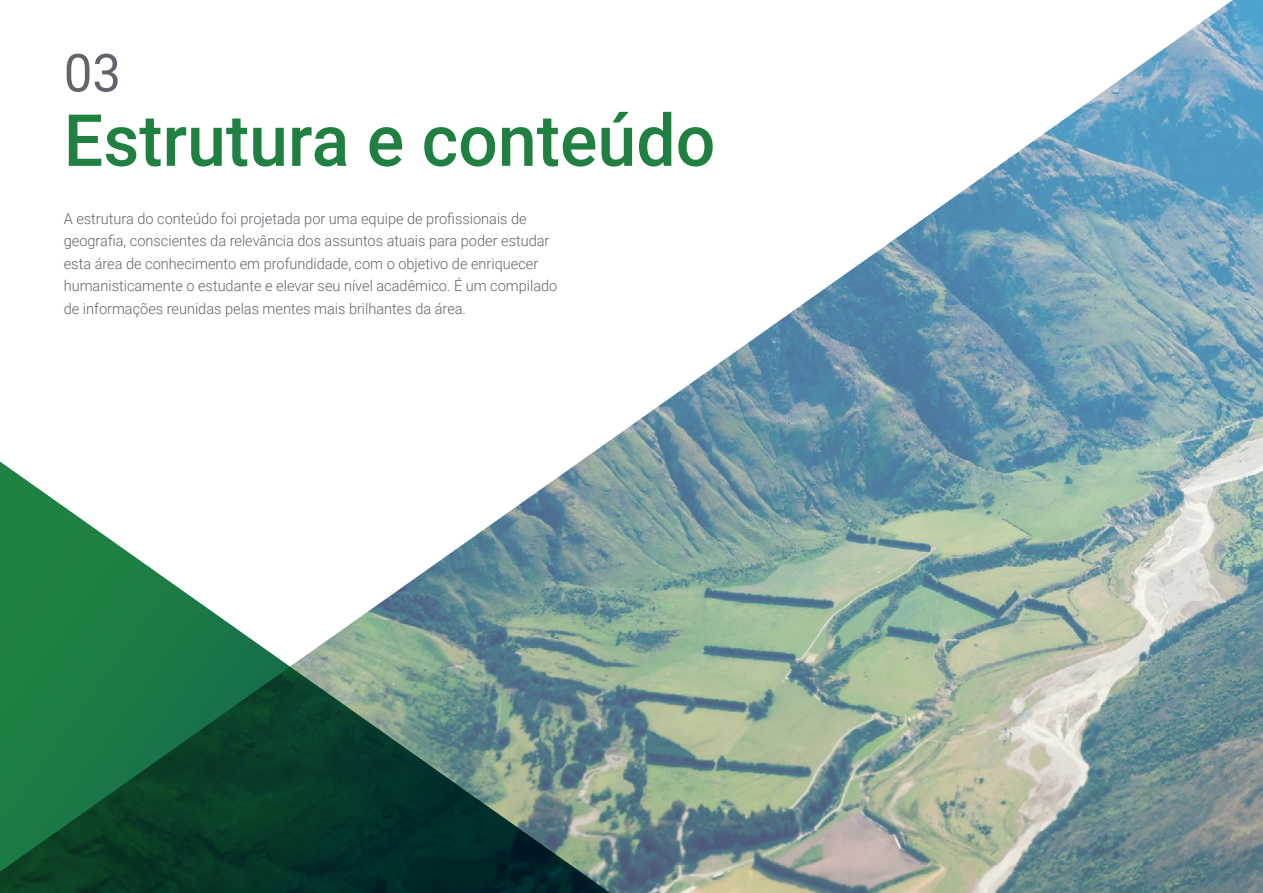
<style>
.page{position:relative;width:1263px;height:893px;background:#fff}
.page>*{position:absolute;margin:0;border:0;box-sizing:border-box;transform-origin:0 0}
.t1{font:500 72px "Roboto";color:#208041}
.t2{font:52.5px "Roboto";color:#61646a}
.t3{font:300 15px/22.5px "Roboto";color:#61646a}
</style>
<div class="page">
<img style="left:602px;top:0;width:661px;height:893px">
<svg style="left:0;top:446px;width:640px;height:447px"></svg>
<h2 class="t2" style="left:64px;top:36px;width:59px">03</h2>
<h1 class="t1" style="left:64px;top:90px;width:653px">Estrutura e conteúdo</h1>
<p class="t3" style="left:64px;top:207px;width:495px">A estrutura do conteúdo foi projetada por uma equipe de profissionais de geografia, conscientes da relevância dos assuntos atuais para poder estudar esta área de conhecimento em profundidade, com o objetivo de enriquecer humanisticamente o estudante e elevar seu nível acadêmico. É um compilado de informações reunidas pelas mentes mais brilhantes da área.</p>
</div>
